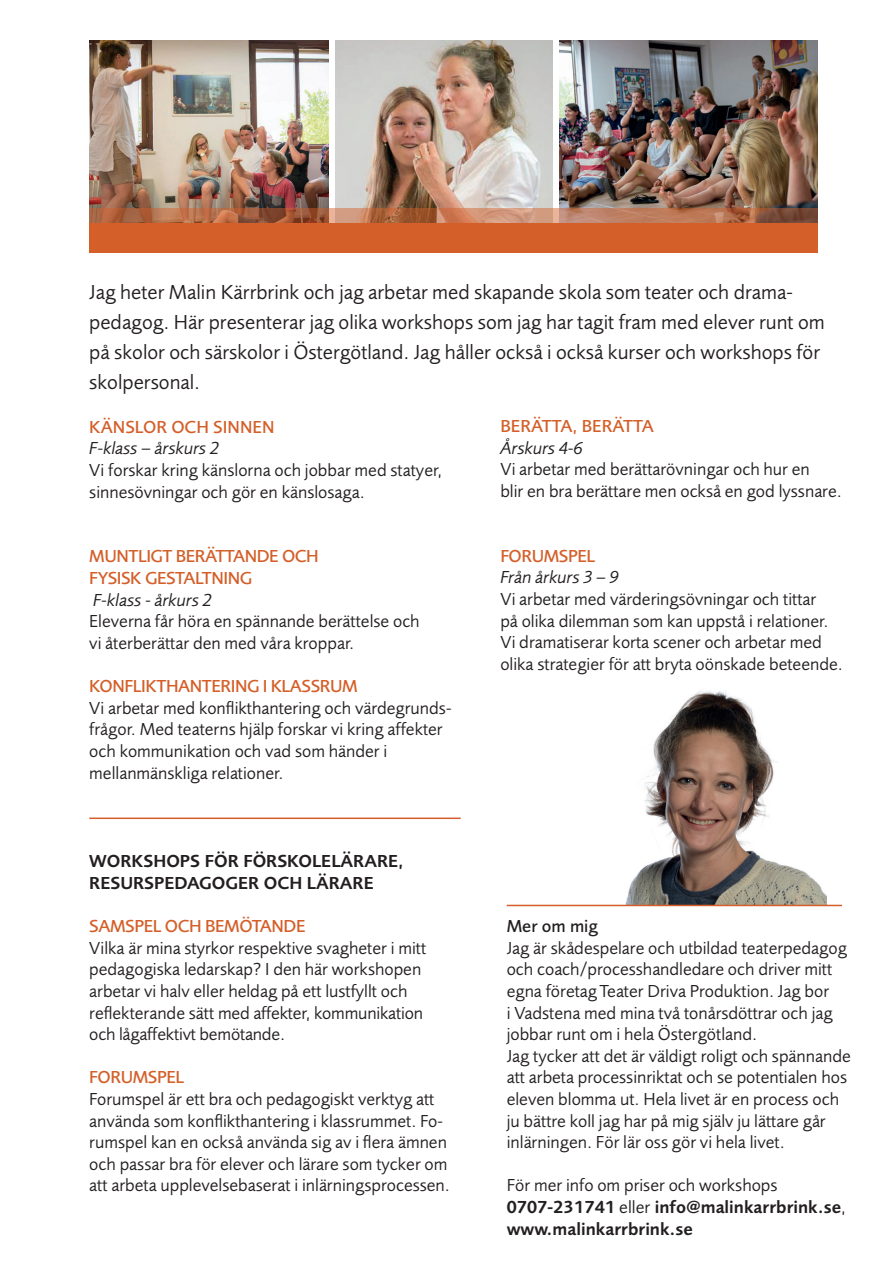
<style>
.page{position:relative;width:893px;height:1263px;background:#fff}
.page>*{position:absolute;margin:0;border:0;box-sizing:border-box;transform-origin:0 0}
.t1{font:21px/30px "Foundry Sans";color:#231f20}
.t2{font:18px/21.6px "Foundry Sans";color:#231f20}
.t3{font:600 18px/21.6px "Foundry Sans";color:#231f20}
.t4{font:500 18px/21.6px "Foundry Sans";letter-spacing:-.025em;color:#d45f29}
.t5{font:italic 18px "Foundry Sans";color:#231f20}
.t6{font:500 18px "Foundry Sans";color:#d45f29}
.t7{font:500 18px "Foundry Sans";color:#231f20}
.s1{font-weight:400}
</style>
<div class="page">
<img style="left:89px;top:40px;width:240px;height:168px">
<img style="left:560px;top:40px;width:258px;height:168px">
<img style="left:600px;top:691px;width:227px;height:214px">
<img style="left:335px;top:40px;width:217px;height:168px">
<div style="left:89px;top:223px;width:729px;height:29px;background:#d45f29"></div>
<svg style="left:89px;top:208px;width:729px;height:15px;background:#b17152"></svg>
<hr style="left:89px;top:817px;width:372px;height:2px;background:#d45f29">
<hr style="left:507px;top:905px;width:335px;height:1px;background:#d45f29">
<p class="t1" style="left:89px;top:277px;width:737px">Jag heter Malin Kärrbrink och jag arbetar med skapande skola som teater och drama&shy;pedagog. Här presenterar jag olika workshops som jag har tagit fram med elever runt om på skolor och särskolor i Östergötland. Jag håller också i också kurser och workshops för skolpersonal.</p>
<p class="t6" style="left:500px;top:416px;width:155px">BERÄTTA, BERÄTTA</p>
<p class="t5" style="left:500px;top:437px;width:84px">Årskurs 4-6</p>
<p class="t2" style="left:500px;top:459px;width:343px">Vi arbetar med berättarövningar och hur en<br>blir en bra berättare men också en god lyssnare.</p>
<p class="t6" style="left:89px;top:416px;width:187px">KÄNSLOR OCH SINNEN</p>
<p class="t5" style="left:89px;top:438px;width:131px">F-klass – årskurs 2</p>
<p class="t2" style="left:89px;top:459px;width:354px">Vi forskar kring känslorna och jobbar med statyer, sinnesövningar och gör en känslosaga.</p>
<p class="t4" style="left:89px;top:546px;width:231px">MUNTLIGT BERÄTTANDE OCH<br>FYSISK GESTALTNING</p>
<p class="t5" style="left:93px;top:589px;width:120px">F-klass - årkurs 2</p>
<p class="t2" style="left:89px;top:611px;width:332px">Eleverna får höra en spännande berättelse och vi återberättar den med våra kroppar.</p>
<p class="t4" style="left:89px;top:675px;width:270px">KONFLIKTHANTERING I KLASSRUM</p>
<p class="t2" style="left:89px;top:697px;width:364px">Vi arbetar med konflikthantering och värdegrunds&shy;frågor. Med teaterns hjälp forskar vi kring affekter och kommunikation och vad som händer i mellanmänskliga relationer.</p>
<p class="t3" style="left:89px;top:850px;width:316px">WORKSHOPS FÖR FÖRSKOLELÄRARE,<br>RESURSPEDAGOGER OCH LÄRARE</p>
<p class="t4" style="left:89px;top:915px;width:218px">SAMSPEL OCH BEMÖTANDE</p>
<p class="t2" style="left:89px;top:937px;width:338px">Vilka är mina styrkor respektive svagheter i mitt pedagogiska ledarskap? I den här workshopen arbetar vi halv eller heldag på ett lustfyllt och reflekterande sätt med affekter, kommunikation och lågaffektivt bemötande.</p>
<p class="t4" style="left:89px;top:1066px;width:96px">FORUMSPEL</p>
<p class="t2" style="left:89px;top:1088px;width:362px">Forumspel är ett bra och pedagogiskt verktyg att använda som konflikthantering i klassrummet. Fo&shy;rumspel kan en också använda sig av i flera ämnen och passar bra för elever och lärare som tycker om att arbeta upplevelsebaserat i inlärningsprocessen.</p>
<p class="t4" style="left:500px;top:545px;width:96px">FORUMSPEL</p>
<p class="t5" style="left:500px;top:567px;width:120px">Från årkurs 3 – 9</p>
<p class="t2" style="left:500px;top:588px;width:344px">Vi arbetar med värderingsövningar och tittar<br>på olika dilemman som kan uppstå i relationer.<br>Vi dramatiserar korta scener och arbetar med olika strategier för att bryta oönskade beteende.</p>
<p class="t7" style="left:507px;top:916px;width:93px">Mer om mig</p>
<p class="t2" style="left:507px;top:937px;width:346px">Jag är skådespelare och utbildad teaterpedagog och coach/processhandledare och driver mitt egna företag Teater Driva Produktion. Jag bor<br>i Vadstena med mina två tonårsdöttrar och jag jobbar runt om i hela Östergötland.<br>Jag tycker att det är väldigt roligt och spännande att arbeta processinriktat och se potentialen hos eleven blomma ut. Hela livet är en process och ju bättre koll jag har på mig själv ju lättare går inlärningen. För lär oss gör vi hela livet.</p>
<p class="t3" style="left:507px;top:1174px;width:340px"><span class="s1">För mer info om priser och workshops<br></span>0707-231741 <span class="s1">eller</span> info@malinkarrbrink.se<span class="s1">, </span>www.malinkarrbrink.se</p>
</div>
